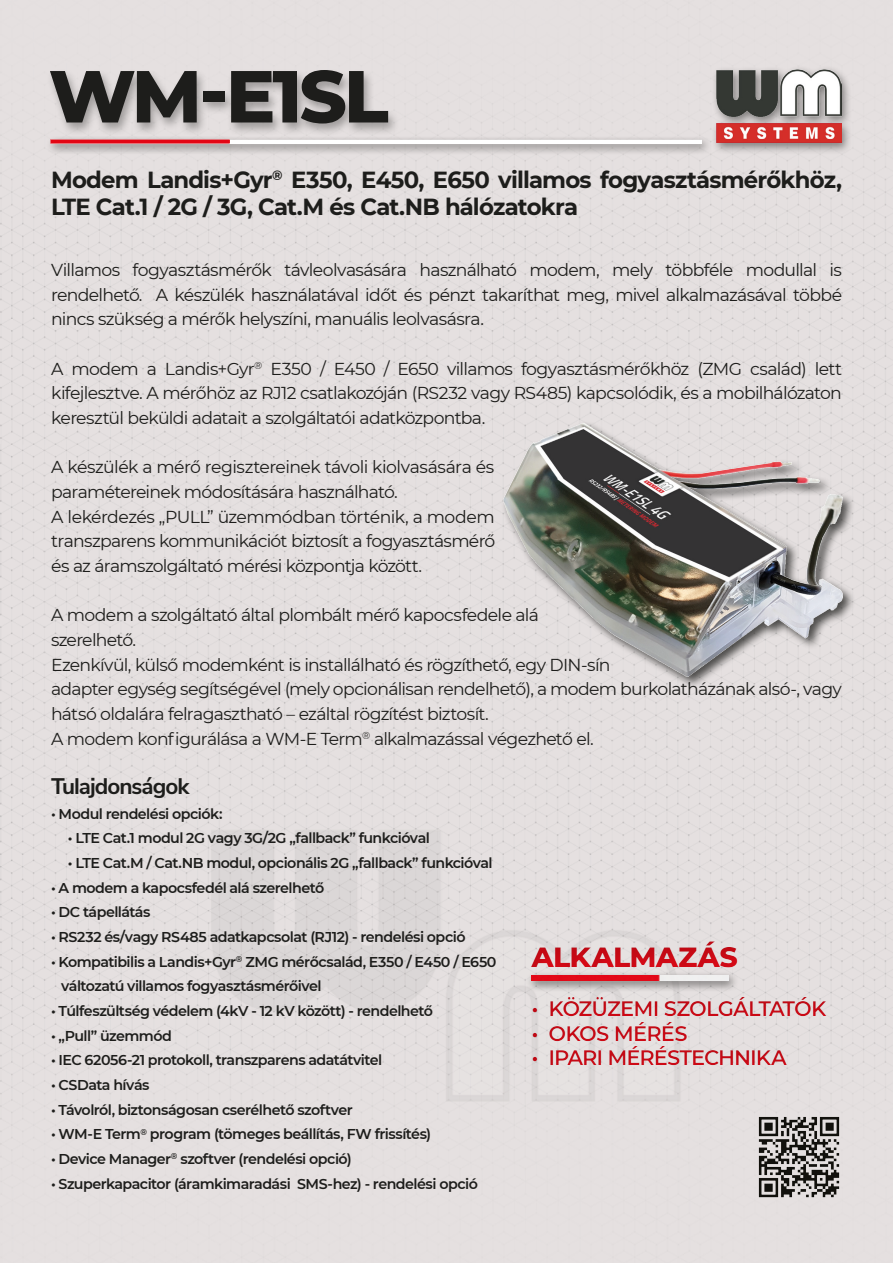
<style>
.page{position:relative;width:893px;height:1263px;background:#e5e0e0}
.page>*{position:absolute;margin:0;border:0;box-sizing:border-box;transform-origin:0 0}
.t1{font:800 73.5px "Montserrat";letter-spacing:-.04em;color:#1d1d1b}
.t2{font:800 28.5px "Montserrat";letter-spacing:-.025em;color:#e20b18}
.wm_cim01{font:700 23.25px/27px "Montserrat";letter-spacing:-.035em;color:#1d1d1b}
.wm_kenyer{font:700 22.5px "Nunito Sans";letter-spacing:-.045em;color:#1d1d1b}
.t3{font:600 21px "Montserrat";letter-spacing:-.045em;color:#e20b18}
.wm_kenyer-2{font:17.25px/24.6px "Montserrat";letter-spacing:-.04em;color:#1d1d1b;text-align:justify}
.wm_kenyer-3{font:600 14.25px/24.6px "Montserrat";letter-spacing:-.035em;color:#1d1d1b}
</style>
<div class="page">
<div style="left:711px;top:66px;width:141px;height:89px;background:#1d1d1b;opacity:.5"></div>
<img style="left:717px;top:69px;width:125px;height:75px">
<div style="left:45px;top:136px;width:667px;height:19px;background:#1d1d1b;opacity:.75"></div>
<img style="left:51px;top:140px;width:650px;height:4px">
<div style="left:504px;top:861px;width:357px;height:241px;background:#1d1d1b;opacity:.17"></div>
<div style="left:526px;top:971px;width:212px;height:21px;background:#1d1d1b;opacity:.75"></div>
<img style="left:531px;top:976px;width:197px;height:4px">
<div style="left:47px;top:69px;width:353px;height:68px;background:#1d1d1b;opacity:.35"></div>
<img style="left:757px;top:1114px;width:85px;height:85px">
<div style="left:501px;top:421px;width:354px;height:269px;background:#1d1d1b;opacity:.75"></div>
<img style="left:503px;top:423px;width:339px;height:253px">
<p class="t1" style="left:49px;top:43px;width:341px">WM-E1SL</p>
<p class="wm_cim01" style="left:51px;top:165px;width:792px">Modem Landis+Gyr<sup>®</sup> E350, E450, E650 villamos fogyasztásmérőkhöz,<br>LTE Cat.1 / 2G / 3G, Cat.M és Cat.NB hálózatokra</p>
<p class="wm_kenyer-2" style="left:51px;top:257px;width:792px">Villamos fogyasztásmérők távleolvasására használható modem, mely többféle modullal is rendelhető. A készülék használatával időt és pénzt takaríthat meg, mivel alkalmazásával többé nincs szükség a mérők helyszíni, manuális leolvasásra.</p>
<p class="wm_kenyer-2" style="left:51px;top:356px;width:792px">A modem a Landis+Gyr<sup>®</sup> E350 / E450 / E650 villamos fogyasztásmérőkhöz (ZMG család) lett kifejlesztve. A mérőhöz az RJ12 csatlakozóján (RS232 vagy RS485) kapcsolódik, és a mobilhálózaton</p>
<p class="wm_kenyer-2" style="left:51px;top:405px;width:436px">keresztül beküldi adatait a szolgáltatói adatközpontba.</p>
<p class="wm_kenyer-2" style="left:51px;top:454px;width:445px">A készü lék a mérő regisztereinek távoli kiolvasására és</p>
<p class="wm_kenyer-2" style="left:51px;top:479px;width:348px">paramétereinek módosítására használható.</p>
<p class="wm_kenyer-2" style="left:51px;top:504px;width:445px">A lekérdezés „PULL” üzemmódban történik, a modem</p>
<p class="wm_kenyer-2" style="left:51px;top:528px;width:446px">transzparens kommunikációt biztosít a fogyasztásmérő</p>
<p class="wm_kenyer-2" style="left:51px;top:553px;width:372px">és az áramszolgáltató mérési központja között.</p>
<p class="wm_kenyer-2" style="left:51px;top:602px;width:489px">A modem a szolgáltató által plombált mérő kapocsfedele alá</p>
<p class="wm_kenyer-2" style="left:51px;top:627px;width:87px">szerelhető.</p>
<p class="wm_kenyer-2" style="left:51px;top:651px;width:561px">Ezenkívül, külső modemként is installálható és rögzíthető, egy DIN-sín</p>
<p class="wm_kenyer-2" style="left:51px;top:676px;width:792px">adapter egység segítségével (mely opcionálisan rendelhető), a modem burkolatházának alsó-, vagy</p>
<p class="wm_kenyer-2" style="left:51px;top:701px;width:439px">hátsó oldalára felragasztható – ezáltal rögzítést biztosít.</p>
<p class="wm_kenyer-2" style="left:51px;top:725px;width:544px">A modem konfigurálása a WM-E Term<sup>®</sup> alkalmazással végezhető el.</p>
<p class="wm_kenyer" style="left:51px;top:770px;width:140px">Tulajdonságok</p>
<p class="wm_kenyer-3" style="left:51px;top:801px;width:173px">• Modul rendelési opciók:</p>
<p class="wm_kenyer-3" style="left:68px;top:825px;width:364px">• LTE Cat.1 modul 2G vagy 3G/2G „fallback” funkcióval</p>
<p class="wm_kenyer-3" style="left:68px;top:850px;width:426px">• LTE Cat.M / Cat.NB modul, opcionális 2G „fallback” funkcióval</p>
<p class="wm_kenyer-3" style="left:51px;top:874px;width:275px">• A modem a kapocsfedél alá szerelhető</p>
<p class="wm_kenyer-3" style="left:51px;top:899px;width:101px">• DC tápellátás</p>
<p class="wm_kenyer-3" style="left:51px;top:924px;width:416px">• RS232 és/vagy RS485 adatkapcsolat (RJ12) - rendelési opció</p>
<p class="wm_kenyer-3" style="left:61px;top:948px;width:437px;text-indent:-10px">• Kompatibilis a Landis+Gyr<sup>®</sup> ZMG mérőcsalád, E350 / E450 / E650 változatú villamos fogyasztásmérőivel</p>
<p class="wm_kenyer-3" style="left:51px;top:998px;width:383px">• Túlfeszültség védelem (4kV - 12 kV között) - rendelhető</p>
<p class="wm_kenyer-3" style="left:51px;top:1022px;width:122px">• „Pull” üzemmód</p>
<p class="wm_kenyer-3" style="left:51px;top:1047px;width:333px">• IEC 62056-21 protokoll, transzparens adatátvitel</p>
<p class="wm_kenyer-3" style="left:51px;top:1072px;width:100px">• CSData hívás</p>
<p class="wm_kenyer-3" style="left:51px;top:1096px;width:303px">• Távolról, biztonságosan cserélhető szoftver</p>
<p class="wm_kenyer-3" style="left:51px;top:1121px;width:382px">• WM-E Term<sup>®</sup> program (tömeges beállítás, FW frissítés)</p>
<p class="wm_kenyer-3" style="left:51px;top:1146px;width:302px">• Device Manager<sup>®</sup> szoftver (rendelési opció)</p>
<p class="wm_kenyer-3" style="left:51px;top:1170px;width:428px">• Szuperkapacitor (áramkimaradási SMS-hez) - rendelési opció</p>
<h2 class="t2" style="left:531px;top:935px;width:208px">ALKALMAZÁS</h2>
<p class="t3" style="left:531px;top:993px;width:296px">• KÖZÜZEMI SZOLGÁLTATÓK</p>
<p class="t3" style="left:531px;top:1018px;width:158px">• OKOS MÉRÉS</p>
<p class="t3" style="left:531px;top:1043px;width:257px">• IPARI MÉRÉSTECHNIKA</p>
</div>
